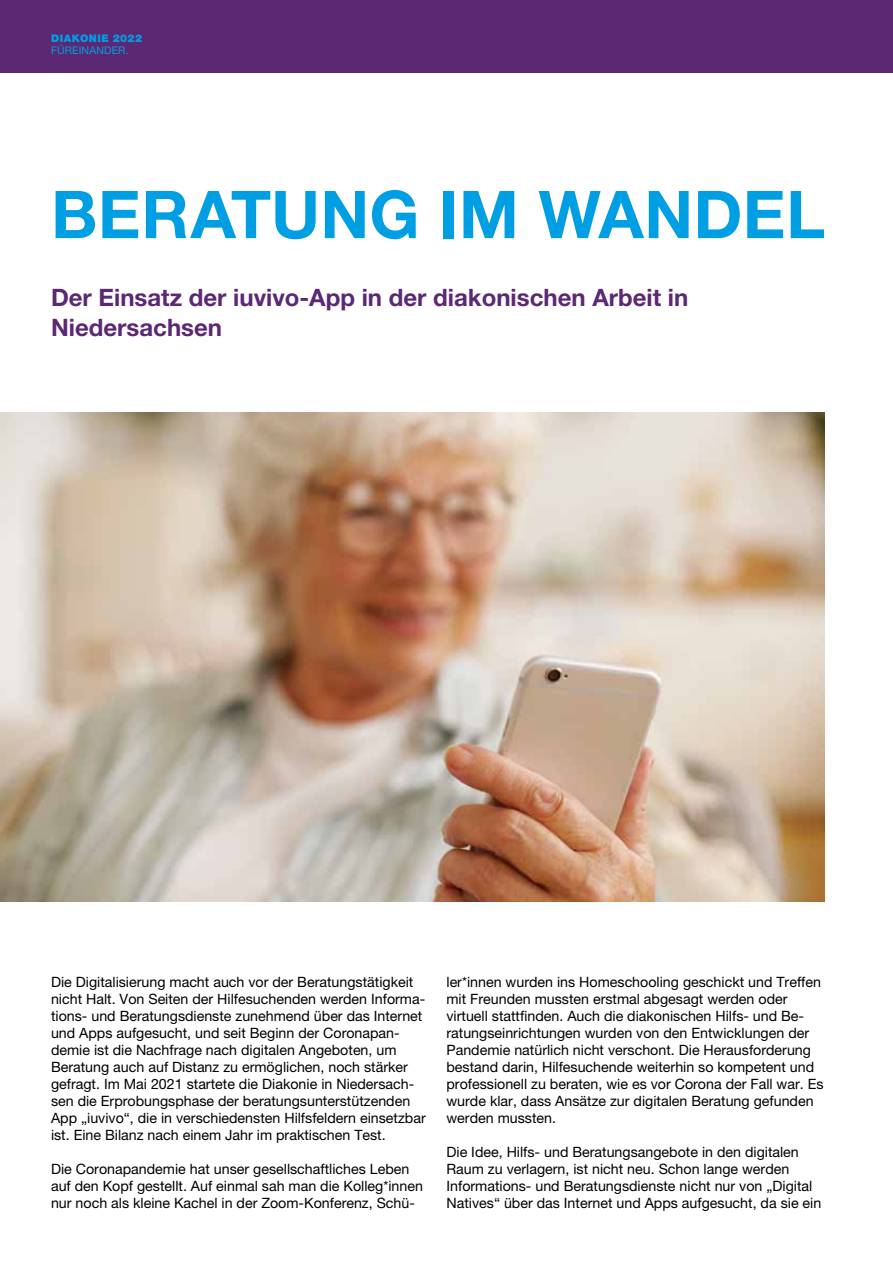
<style>
.page{position:relative;width:893px;height:1263px;background:#fff}
.page>*{position:absolute;margin:0;border:0;box-sizing:border-box;transform-origin:0 0}
.t1{font:700 66px "Helvetica Neue LT Pro";letter-spacing:.005em;color:#009fe3}
.t2{font:700 24px/29.7px "Helvetica Neue LT Pro";color:#5c2874}
.t3{font:14.25px/17px "Helvetica Neue LT Pro";color:#000}
.t4{font:900 10.5px "Helvetica Neue LT Pro";letter-spacing:.05em;color:#009fe3}
.t5{font:10.5px "Helvetica Neue LT Pro";letter-spacing:.015em;color:#009fe3}
</style>
<div class="page">
<div style="left:0;top:0;width:893px;height:72px;background:#5c2874"></div>
<img style="left:0;top:412px;width:825px;height:489px">
<p class="t4" style="left:51px;top:32px;width:93px">DIAKONIE 2022</p>
<p class="t5" style="left:51px;top:44px;width:79px">FÜREINANDER.</p>
<h1 class="t1" style="left:51px;top:174px;width:776px">BERATUNG IM WANDEL</h1>
<h2 class="t2" style="left:51px;top:282px;width:639px">Der Einsatz der iuvivo-App in der diakonischen Arbeit in<br>Niedersachsen</h2>
<p class="t3" style="left:51px;top:973px;width:376px">Die Digitalisierung macht auch vor der Beratungstätigkeit nicht Halt. Von Seiten der Hilfesuchenden werden Informa&shy;tions- und Beratungsdienste zunehmend über das Internet und Apps aufgesucht, und seit Beginn der Coronapan&shy;demie ist die Nachfrage nach digitalen Angeboten, um Beratung auch auf Distanz zu ermöglichen, noch stärker gefragt. Im Mai 2021 startete die Diakonie in Niedersach&shy;sen die Erprobungsphase der beratungsunterstützenden App „iuvivo“, die in verschiedensten Hilfsfeldern einsetzbar ist. Eine Bilanz nach einem Jahr im praktischen Test.</p>
<p class="t3" style="left:51px;top:1160px;width:373px">Die Coronapandemie hat unser gesellschaftliches Leben auf den Kopf gestellt. Auf einmal sah man die Kolleg*innen nur noch als kleine Kachel in der Zoom-Konferenz, Schü-</p>
<p class="t3" style="left:446px;top:973px;width:379px">ler*innen wurden ins Homeschooling geschickt und Treffen mit Freunden mussten erstmal abgesagt werden oder virtuell stattfinden. Auch die diakonischen Hilfs- und Be&shy;ratungseinrichtungen wurden von den Entwicklungen der Pandemie natürlich nicht verschont. Die Herausforderung bestand darin, Hilfesuchende weiterhin so kompetent und professionell zu beraten, wie es vor Corona der Fall war. Es wurde klar, dass Ansätze zur digitalen Beratung gefunden werden mussten.</p>
<p class="t3" style="left:446px;top:1143px;width:376px">Die Idee, Hilfs- und Beratungsangebote in den digitalen Raum zu verlagern, ist nicht neu. Schon lange werden Informations- und Beratungsdienste nicht nur von „Digital Natives“ über das Internet und Apps aufgesucht, da sie ein</p>
</div>
